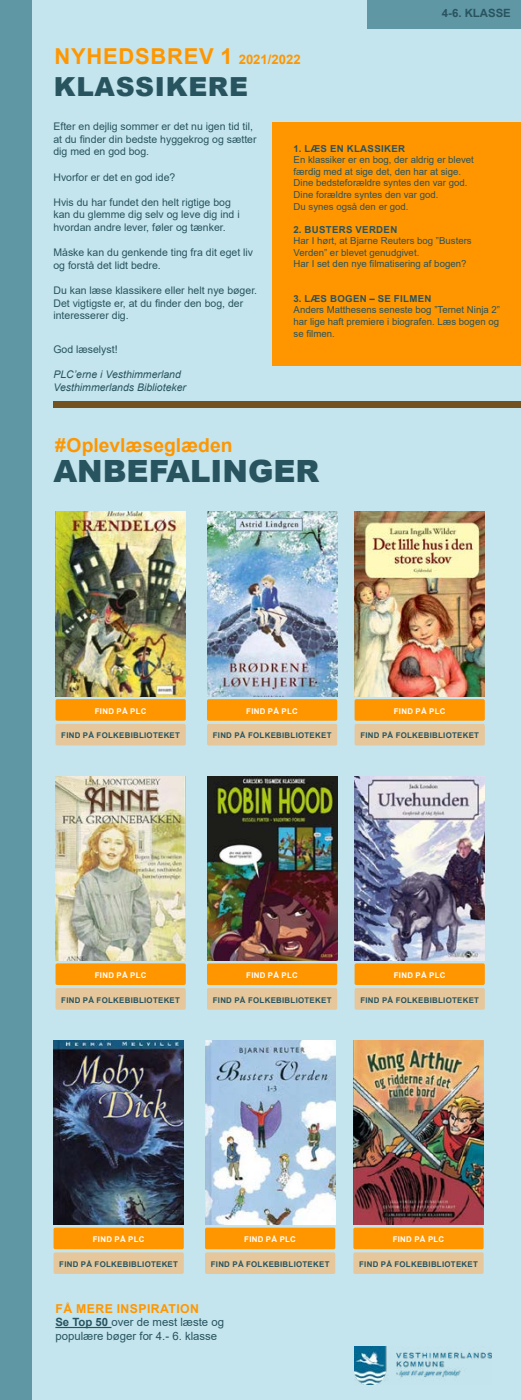
<style>
.page{position:relative;width:521px;height:1400px;background:#c4e5ed}
.page>*{position:absolute;margin:0;border:0;box-sizing:border-box;transform-origin:0 0}
.t1{font:900 30.62px "Arial";color:#28545f}
.t2{font:900 26.25px "Arial";letter-spacing:.025em;color:#28545f}
.t3{font:700 21.96px "Arial";letter-spacing:.035em;color:#ff9600}
.t4{font:700 19.25px "Arial";color:#ff9600}
.t5{font:700 12.25px "Arial";letter-spacing:.035em;color:#ff9600}
.t6{font:11.38px/13.7px "Arial";color:#28545f}
.t7{font:700 11.38px "Arial";color:#28545f}
.t8{font:10.5px/12.6px "Arial";color:#28545f}
.t9{font:italic 10.5px/12.6px "Arial";color:#28545f}
.t10{font:9.62px/11.5px "Arial";color:#28545f}
.t11{font:700 9.62px "Arial";letter-spacing:.035em;color:#28545f}
.t12{font:700 7.88px "Arial";letter-spacing:.035em;color:#28545f}
.t13{font:700 7.88px "Arial";letter-spacing:.035em;color:#fff}
.s1{font-size:13.12px}
.s2{font-weight:700}
</style>
<div class="page">
<div style="left:0;top:0;width:31px;height:1400px;background:#6097a5"></div>
<img style="left:54px;top:1040px;width:130px;height:185px">
<div style="left:54px;top:1228px;width:130px;height:21px;background:#ff9600;border-radius:2px"></div>
<div style="left:54px;top:1252px;width:130px;height:22px;background:#e6c79b;border-radius:2px"></div>
<img style="left:205px;top:1040px;width:130px;height:185px">
<div style="left:205px;top:1228px;width:130px;height:21px;background:#ff9600;border-radius:2px"></div>
<div style="left:205px;top:1252px;width:130px;height:22px;background:#e6c79b;border-radius:2px"></div>
<img style="left:353px;top:1040px;width:131px;height:185px">
<div style="left:353px;top:1228px;width:131px;height:21px;background:#ff9600;border-radius:2px"></div>
<div style="left:353px;top:1252px;width:131px;height:22px;background:#e6c79b;border-radius:2px"></div>
<img style="left:354px;top:776px;width:131px;height:184px">
<div style="left:354px;top:963px;width:131px;height:22px;background:#ff9600;border-radius:2px"></div>
<div style="left:354px;top:988px;width:131px;height:22px;background:#e6c79b;border-radius:2px"></div>
<img style="left:56px;top:776px;width:130px;height:184px">
<div style="left:56px;top:963px;width:130px;height:22px;background:#ff9600;border-radius:2px"></div>
<div style="left:56px;top:988px;width:130px;height:22px;background:#e6c79b;border-radius:2px"></div>
<img style="left:207px;top:776px;width:130px;height:184px">
<div style="left:207px;top:963px;width:130px;height:22px;background:#ff9600;border-radius:2px"></div>
<div style="left:207px;top:988px;width:130px;height:22px;background:#e6c79b;border-radius:2px"></div>
<img style="left:56px;top:512px;width:130px;height:184px">
<div style="left:56px;top:699px;width:130px;height:22px;background:#ff9600;border-radius:2px"></div>
<div style="left:56px;top:724px;width:130px;height:21px;background:#e6c79b;border-radius:2px"></div>
<img style="left:207px;top:512px;width:130px;height:184px">
<div style="left:207px;top:699px;width:130px;height:22px;background:#ff9600;border-radius:2px"></div>
<div style="left:207px;top:724px;width:130px;height:21px;background:#e6c79b;border-radius:2px"></div>
<img style="left:354px;top:512px;width:131px;height:184px">
<div style="left:354px;top:699px;width:131px;height:22px;background:#ff9600;border-radius:2px"></div>
<div style="left:354px;top:724px;width:131px;height:21px;background:#e6c79b;border-radius:2px"></div>
<hr style="left:55px;top:1327px;width:56px;height:1px;background:#28545f">
<div style="left:53px;top:401px;width:468px;height:7px;background:#745220"></div>
<img style="left:354px;top:1347px;width:137px;height:38px">
<div style="left:368px;top:0;width:153px;height:28px;background:#6097a5"></div>
<div style="left:272px;top:122px;width:249px;height:244px;background:#ff9600"></div>
<h3 class="t3" style="left:54px;top:40px;width:248px">NYHEDSBREV 1 <span class="s1">2021/2022</span></h3>
<h2 class="t2" style="left:54px;top:68px;width:196px">KLASSIKERE</h2>
<p class="t7" style="left:442px;top:5px;width:70px">4-6. KLASSE</p>
<p class="t8" style="left:53px;top:120px;width:205px">Efter en dejlig sommer er det nu igen tid til, at du finder din bedste hyggekrog og sætter dig med en god bog.</p>
<p class="t8" style="left:53px;top:170px;width:123px">Hvorfor er det en god ide?</p>
<p class="t8" style="left:53px;top:196px;width:188px">Hvis du har fundet den helt rigtige bog kan du glemme dig selv og leve dig ind i hvordan andre lever, føler og tænker.</p>
<p class="t8" style="left:53px;top:246px;width:201px">Måske kan du genkende ting fra dit eget liv og forstå det lidt bedre.</p>
<p class="t8" style="left:53px;top:284px;width:205px">Du kan læse klassikere eller helt nye bøger.<br>Det vigtigste er, at du finder den bog, der interesserer dig.</p>
<p class="t8" style="left:53px;top:343px;width:66px">God læselyst!</p>
<p class="t9" style="left:53px;top:369px;width:134px">PLC’erne i Vesthimmerland<br>Vesthimmerlands Biblioteker</p>
<p class="t11" style="left:294px;top:142px;width:113px">1. LÆS EN KLASSIKER</p>
<p class="t10" style="left:294px;top:154px;width:182px">En klassiker er en bog, der aldrig er blevet færdig med at sige det, den har at sige.<br>Dine bedsteforældre syntes den var god.<br>Dine forældre syntes den var god.<br>Du synes også den er god.</p>
<p class="t11" style="left:294px;top:222px;width:105px">2. BUSTERS VERDEN</p>
<p class="t10" style="left:294px;top:235px;width:180px">Har I hørt, at Bjarne Reuters bog ”Busters<br>Verden” er blevet genudgivet.<br>Har I set den nye filmatisering af bogen?</p>
<p class="t11" style="left:294px;top:292px;width:139px">3. LÆS BOGEN – SE FILMEN</p>
<p class="t10" style="left:294px;top:304px;width:208px;text-align:justify">Anders Matthesens seneste bog ”Ternet Ninja 2” har lige haft premiere i biografen. Læs bogen og se filmen.</p>
<h3 class="t4" style="left:55px;top:431px;width:179px">#Oplevlæseglæden</h3>
<h1 class="t1" style="left:53px;top:449px;width:267px">ANBEFALINGER</h1>
<p class="t13" style="left:95px;top:705px;width:53px">FIND PÅ PLC</p>
<p class="t12" style="left:61px;top:730px;width:120px">FIND PÅ FOLKEBIBLIOTEKET</p>
<p class="t13" style="left:246px;top:705px;width:53px">FIND PÅ PLC</p>
<p class="t12" style="left:213px;top:730px;width:120px">FIND PÅ FOLKEBIBLIOTEKET</p>
<p class="t13" style="left:394px;top:705px;width:53px">FIND PÅ PLC</p>
<p class="t12" style="left:360px;top:730px;width:120px">FIND PÅ FOLKEBIBLIOTEKET</p>
<p class="t13" style="left:95px;top:970px;width:53px">FIND PÅ PLC</p>
<p class="t12" style="left:61px;top:994px;width:120px">FIND PÅ FOLKEBIBLIOTEKET</p>
<p class="t13" style="left:246px;top:970px;width:53px">FIND PÅ PLC</p>
<p class="t12" style="left:213px;top:994px;width:120px">FIND PÅ FOLKEBIBLIOTEKET</p>
<p class="t13" style="left:394px;top:970px;width:53px">FIND PÅ PLC</p>
<p class="t12" style="left:360px;top:994px;width:120px">FIND PÅ FOLKEBIBLIOTEKET</p>
<p class="t13" style="left:93px;top:1234px;width:53px">FIND PÅ PLC</p>
<p class="t12" style="left:59px;top:1259px;width:120px">FIND PÅ FOLKEBIBLIOTEKET</p>
<p class="t13" style="left:244px;top:1234px;width:53px">FIND PÅ PLC</p>
<p class="t12" style="left:211px;top:1259px;width:120px">FIND PÅ FOLKEBIBLIOTEKET</p>
<p class="t5" style="left:56px;top:1300px;width:145px">FÅ MERE INSPIRATION</p>
<p class="t6" style="left:55px;top:1315px;width:170px"><span class="s2">Se Top 50</span> over de mest læste og populære bøger for 4.- 6. klasse</p>
<p class="t13" style="left:393px;top:1234px;width:53px">FIND PÅ PLC</p>
<p class="t12" style="left:359px;top:1259px;width:120px">FIND PÅ FOLKEBIBLIOTEKET</p>
</div>
